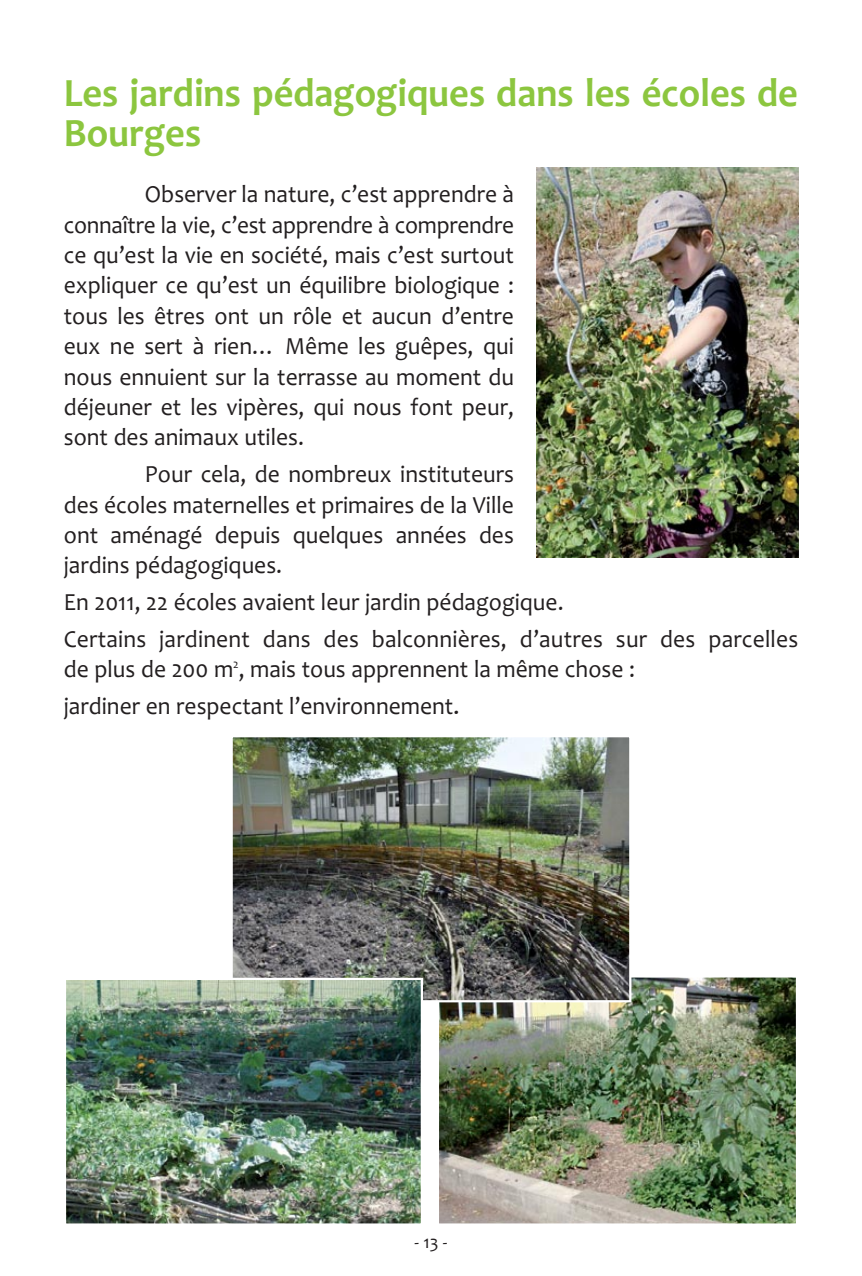
<style>
.page{position:relative;width:862px;height:1276px;background:#fff}
.page>*{position:absolute;margin:0;border:0;box-sizing:border-box;transform-origin:0 0}
.t1{font:40.5px/40.5px "Candara Bold OTF";color:#8cc63f;scale:.95 1}
.t2{font:24.75px/30.4px "Candara";color:#231f20;text-align:justify;scale:.95 1}
.t3{font:18px "Candara";color:#231f20}
</style>
<div class="page">
<img style="left:536px;top:168px;width:261px;height:389px">
<img style="left:439px;top:978px;width:355px;height:244px">
<div style="left:436px;top:975px;width:361px;height:250px;border:2px solid #fff"></div>
<img style="left:233px;top:738px;width:395px;height:261px">
<div style="left:230px;top:735px;width:401px;height:267px;border:2px solid #fff"></div>
<img style="left:67px;top:980px;width:353px;height:242px">
<div style="left:64px;top:977px;width:359px;height:248px;border:2px solid #fff"></div>
<h1 class="t1" style="left:64px;top:77px;width:773px">Les jardins pédagogiques dans les écoles de<br>Bourges</h1>
<p class="t2" style="left:64px;top:182px;width:475px;text-indent:81px">Observer la nature, c’est apprendre à connaître la vie, c’est apprendre à comprendre ce qu’est la vie en société, mais c’est surtout expliquer ce qu’est un équilibre biologique : tous les êtres ont un rôle et aucun d’entre eux ne sert à rien… Même les guêpes, qui nous ennuient sur la terrasse au moment du déjeuner et les vipères, qui nous font peur, sont des animaux utiles.</p>
<p class="t2" style="left:64px;top:461px;width:475px;text-indent:81px">Pour cela, de nombreux instituteurs des écoles maternelles et primaires de la Ville ont aménagé depuis quelques années des jardins pédagogiques.</p>
<p class="t2" style="left:64px;top:586px;width:774px;line-height:36.7px">En 2011, 22 écoles avaient leur jardin pédagogique.<br>Certains jardinent dans des balconnières, d’autres sur des parcelles</p>
<p class="t2" style="left:64px;top:653px;width:602px;line-height:36.7px">de plus de 200 m<sup>2</sup>, mais tous apprennent la même chose : jardiner en respectant l’environnement.</p>
<p class="t3" style="left:414px;top:1235px;width:34px">- 13 -</p>
</div>
